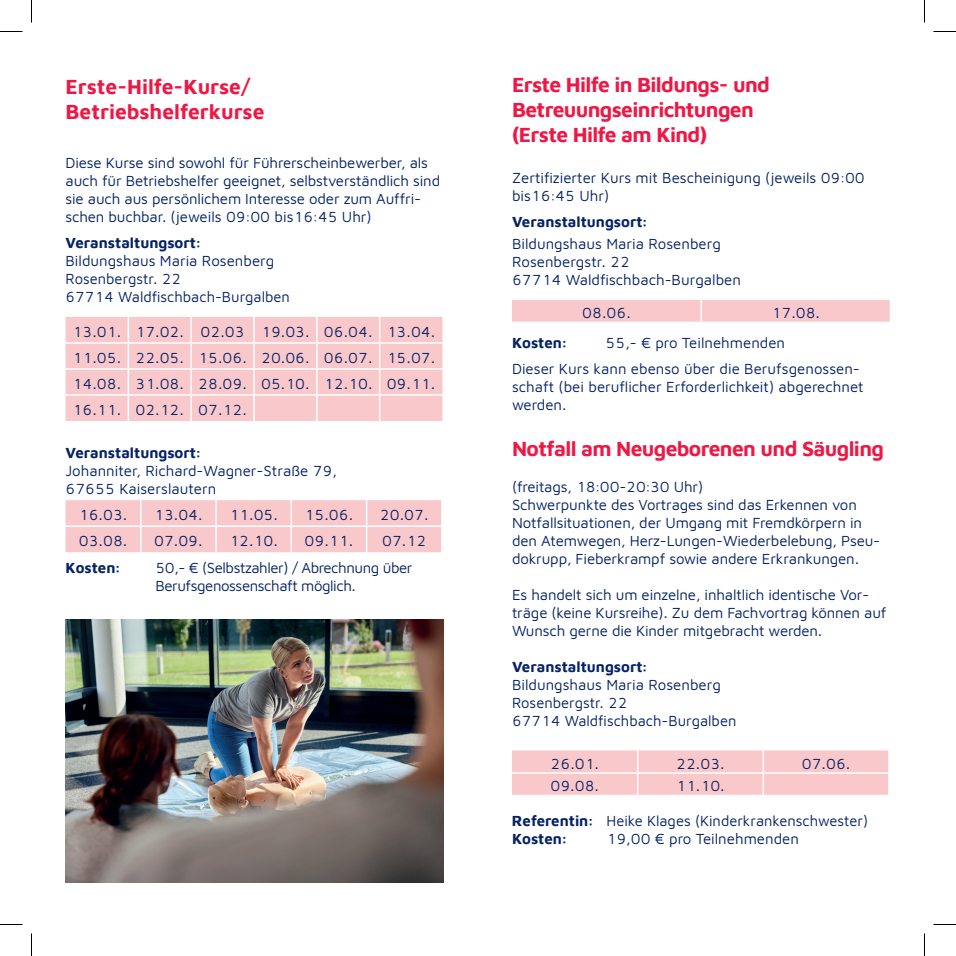
<style>
.page{position:relative;width:956px;height:956px;background:#fff}
.page>*{position:absolute;margin:0;border:0;box-sizing:border-box;transform-origin:0 0}
.t1{font:700 21px/25.2px "Maven Johanniter";letter-spacing:-.03em;color:#ed1845}
.t2{font:700 21px/25.2px "Maven Johanniter";color:#ed1845}
.t3{font:15px/18px "Maven Johanniter";color:#052265}
.t4{font:700 15px "Maven Johanniter";color:#052265}
.t5{font:15px/18px "Maven Johanniter";letter-spacing:-.03em;color:#052265}
.s1{font-weight:700}
</style>
<div class="page">
<div style="left:66px;top:317px;width:376px;height:104px;background:#f9c8cb"></div>
<hr style="left:190px;top:317px;width:2px;height:25px;background:#fff">
<hr style="left:253px;top:317px;width:2px;height:25px;background:#fff">
<hr style="left:316px;top:317px;width:2px;height:25px;background:#fff">
<hr style="left:190px;top:344px;width:2px;height:24px;background:#fff">
<hr style="left:253px;top:344px;width:2px;height:24px;background:#fff">
<hr style="left:316px;top:344px;width:2px;height:24px;background:#fff">
<hr style="left:253px;top:396px;width:2px;height:25px;background:#fff">
<hr style="left:190px;top:370px;width:2px;height:24px;background:#fff">
<hr style="left:316px;top:370px;width:2px;height:24px;background:#fff">
<svg style="left:128px;top:317px;width:1px;height:104px"></svg>
<hr style="left:316px;top:396px;width:2px;height:25px;background:#fff">
<hr style="left:253px;top:370px;width:2px;height:24px;background:#fff">
<hr style="left:190px;top:396px;width:2px;height:25px;background:#fff">
<svg style="left:379px;top:317px;width:1px;height:104px"></svg>
<hr style="left:66px;top:342px;width:62px;height:2px;background:#fff">
<hr style="left:128px;top:342px;width:63px;height:2px;background:#fff">
<hr style="left:191px;top:342px;width:63px;height:2px;background:#fff">
<hr style="left:254px;top:342px;width:63px;height:2px;background:#fff">
<hr style="left:317px;top:342px;width:63px;height:2px;background:#fff">
<hr style="left:380px;top:342px;width:62px;height:2px;background:#fff">
<hr style="left:66px;top:368px;width:62px;height:2px;background:#fff">
<hr style="left:128px;top:368px;width:63px;height:2px;background:#fff">
<hr style="left:191px;top:368px;width:63px;height:2px;background:#fff">
<hr style="left:254px;top:368px;width:63px;height:2px;background:#fff">
<hr style="left:380px;top:394px;width:62px;height:2px;background:#fff">
<hr style="left:317px;top:368px;width:63px;height:2px;background:#fff">
<hr style="left:66px;top:394px;width:62px;height:2px;background:#fff">
<hr style="left:254px;top:394px;width:63px;height:2px;background:#fff">
<hr style="left:380px;top:368px;width:62px;height:2px;background:#fff">
<hr style="left:128px;top:394px;width:63px;height:2px;background:#fff">
<hr style="left:191px;top:394px;width:63px;height:2px;background:#fff">
<hr style="left:317px;top:394px;width:63px;height:2px;background:#fff">
<svg style="left:66px;top:500px;width:376px;height:52px;background:#f9cacd"></svg>
<hr style="left:441px;top:527px;width:2px;height:25px;background:#fff">
<div style="left:512px;top:300px;width:378px;height:22px;background:#f9c8cb"></div>
<svg style="left:512px;top:750px;width:377px;height:45px;background:#f9cacd"></svg>
<hr style="left:888px;top:774px;width:2px;height:21px;background:#fff">
<img style="left:66px;top:619px;width:378px;height:263px">
<svg style="left:0;top:31px;width:22px;height:1px"></svg>
<svg style="left:933px;top:31px;width:23px;height:1px"></svg>
<svg style="left:0;top:924px;width:22px;height:1px"></svg>
<svg style="left:933px;top:924px;width:23px;height:1px"></svg>
<svg style="left:31px;top:0;width:1px;height:23px"></svg>
<svg style="left:31px;top:933px;width:1px;height:23px"></svg>
<svg style="left:924px;top:0;width:1px;height:23px"></svg>
<svg style="left:924px;top:933px;width:1px;height:23px"></svg>
<h1 class="t2" style="left:66px;top:73px;width:201px">Erste-Hilfe-Kurse/<br>Betriebshelferkurse</h1>
<p class="t3" style="left:66px;top:153px;width:376px">Diese Kurse sind sowohl für Führerscheinbewerber, als auch für Betriebshelfer geeignet, selbstverständlich sind sie auch aus persönlichem Interesse oder zum Auffri&shy;schen buchbar. (jeweils 09:00 bis16:45 Uhr)</p>
<p class="t4" style="left:66px;top:233px;width:137px">Veranstaltungsort:</p>
<p class="t3" style="left:66px;top:251px;width:226px">Bildungshaus Maria Rosenberg<br>Rosenbergstr. 22<br>67714 Waldfischbach-Burgalben</p>
<p class="t3" style="left:73px;top:318px;width:364px;line-height:26px;text-align:justify">13.01. 17.02. 02.03 19.03. 06.04. 13.04.<br>11.05. 22.05. 15.06. 20.06. 06.07. 15.07.<br>14.08. 31.08. 28.09. 05.10. 12.10. 09.11.<br>16.11. 02.12. 07.12.</p>
<p class="t4" style="left:66px;top:442px;width:137px">Veranstaltungsort:</p>
<p class="t3" style="left:66px;top:461px;width:273px">Johanniter, Richard-Wagner-Straße 79,<br>67655 Kaiserslautern</p>
<p class="t3" style="left:79px;top:505px;width:50px">16.03.</p>
<p class="t3" style="left:154px;top:505px;width:50px">13.04.</p>
<p class="t3" style="left:229px;top:505px;width:50px">11.05.</p>
<p class="t3" style="left:305px;top:505px;width:50px">15.06.</p>
<p class="t3" style="left:380px;top:505px;width:50px">20.07.</p>
<p class="t3" style="left:79px;top:531px;width:50px">03.08.</p>
<p class="t3" style="left:154px;top:531px;width:50px">07.09.</p>
<p class="t3" style="left:229px;top:531px;width:50px">12.10.</p>
<p class="t3" style="left:305px;top:531px;width:50px">09.11.</p>
<p class="t3" style="left:382px;top:531px;width:46px">07.12</p>
<p class="t4" style="left:65px;top:557px;width:56px">Kosten:</p>
<p class="t5" style="left:155px;top:558px;width:259px">50,- € (Selbstzahler) / Abrechnung über<br>Berufsgenossenschaft möglich.</p>
<h1 class="t1" style="left:512px;top:71px;width:260px">Erste Hilfe in Bildungs- und<br>Betreuungseinrichtungen (Erste Hilfe am Kind)</h1>
<p class="t3" style="left:512px;top:167px;width:354px">Zertifizierter Kurs mit Bescheinigung (jeweils 09:00 bis16:45 Uhr)</p>
<p class="t4" style="left:512px;top:211px;width:137px">Veranstaltungsort:</p>
<p class="t3" style="left:512px;top:234px;width:230px">Bildungshaus Maria Rosenberg<br>Rosenbergstr. 22<br>67714 Waldfischbach-Burgalben</p>
<p class="t3" style="left:582px;top:303px;width:50px">08.06.</p>
<p class="t3" style="left:771px;top:303px;width:50px">17.08.</p>
<p class="t4" style="left:512px;top:332px;width:56px">Kosten:</p>
<p class="t3" style="left:512px;top:328px;width:349px;line-height:26.5px;text-indent:94px">55,- € pro Teilnehmenden<br>Dieser Kurs kann ebenso über die Berufsgenossen-</p>
<p class="t3" style="left:512px;top:377px;width:353px">schaft (bei beruflicher Erforderlichkeit) abgerechnet werden.</p>
<h1 class="t1" style="left:512px;top:435px;width:373px">Notfall am Neugeborenen und Säugling</h1>
<p class="t3" style="left:512px;top:477px;width:370px">(freitags, 18:00-20:30 Uhr)<br>Schwerpunkte des Vortrages sind das Erkennen von Notfallsituationen, der Umgang mit Fremdkörpern in den Atemwegen, Herz-Lungen-Wiederbelebung, Pseu&shy;dokrupp, Fieberkrampf sowie andere Erkrankungen.</p>
<p class="t3" style="left:512px;top:585px;width:376px">Es handelt sich um einzelne, inhaltlich identische Vor&shy;träge (keine Kursreihe). Zu dem Fachvortrag können auf<br>Wunsch gerne die Kinder mitgebracht werden.</p>
<p class="t4" style="left:512px;top:657px;width:137px">Veranstaltungsort:</p>
<p class="t3" style="left:512px;top:675px;width:226px">Bildungshaus Maria Rosenberg<br>Rosenbergstr. 22<br>67714 Waldfischbach-Burgalben</p>
<p class="t3" style="left:550px;top:754px;width:50px">26.01.</p>
<p class="t3" style="left:676px;top:754px;width:50px">22.03.</p>
<p class="t3" style="left:802px;top:754px;width:50px">07.06.</p>
<p class="t3" style="left:550px;top:776px;width:50px">09.08.</p>
<p class="t3" style="left:676px;top:776px;width:50px">11.10.</p>
<p class="t3" style="left:512px;top:811px;width:358px"><span class="s1">Referentin:</span> Heike Klages (Kinderkrankenschwester)<br><span class="s1">Kosten:</span></p>
<p class="t3" style="left:606px;top:829px;width:194px">19,00 € pro Teilnehmenden</p>
</div>
